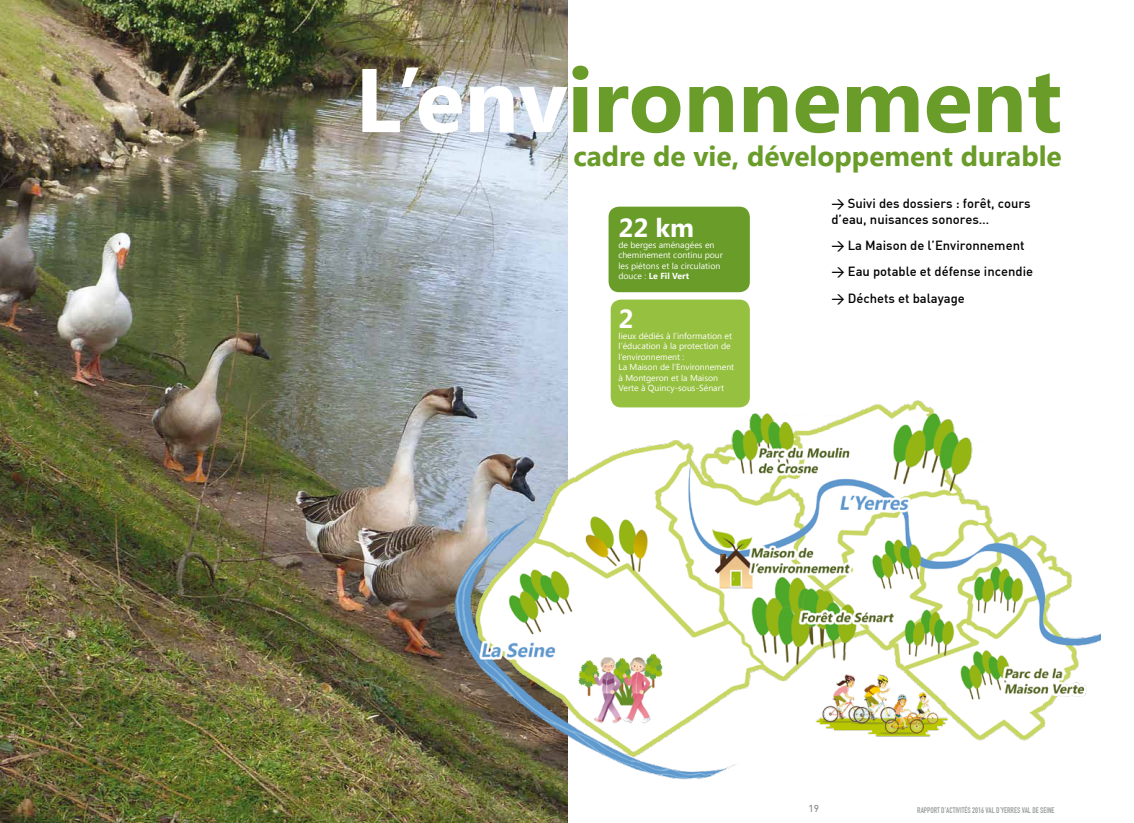
<style>
.page{position:relative;width:1134px;height:823px;background:#fff}
.page>*{position:absolute;margin:0;border:0;box-sizing:border-box;transform-origin:0 0}
.t1{font:700 90px "Segoe UI";color:#699c28}
.t2{font:700 28px "Segoe UI";color:#699c28}
.t3{font:700 26.2px "Segoe UI";color:#fff}
.t4{font:500 13px/26.2px "DIN";color:#000}
.t5{font:500 10px "DIN";color:#96908e}
.t6{font:8.7px/10.5px "Segoe UI";color:#fff}
.t7{font:700 8px "DIN Condensed";color:#9c9e9f}
.s1{color:#fff}
.s2{font-weight:700}
</style>
<div class="page">
<img style="left:0;top:0;width:567px;height:822px">
<img style="left:448px;top:397px;width:653px;height:389px">
<div style="left:608px;top:206px;width:142px;height:86px;background:#699c28;border-radius:10px"></div>
<div style="left:611px;top:299px;width:139px;height:108px;background:#96c03f;border-radius:10px"></div>
<h1 class="t1" style="left:355px;top:36px;width:708px"><span class="s1">L’env</span>ironnement</h1>
<h2 class="t2" style="left:573px;top:136px;width:490px">cadre de vie, développement durable</h2>
<h3 class="t4" style="left:831px;top:195px;width:201px;line-height:15.6px">&gt; Suivi des dossiers : forêt, cours d’eau, nuisances sonores…</h3>
<h3 class="t4" style="left:831px;top:232px;width:203px">&gt; La Maison de l’Environnement &gt; Eau potable et défense incendie &gt; Déchets et balayage</h3>
<h3 class="t3" style="left:618px;top:209px;width:77px">22 km</h3>
<p class="t6" style="left:618px;top:239px;width:106px">de berges aménagées en cheminement continu pour les piétons et la circulation douce : <span class="s2">Le Fil Vert</span></p>
<h3 class="t3" style="left:619px;top:300px;width:17px">2</h3>
<p class="t6" style="left:619px;top:330px;width:117px">lieux dédiés à l’information et l’éducation à la protection de l’environnement :<br>La Maison de l’Environnement à Montgeron et la Maison<br>Verte à Quincy-sous-Sénart</p>
<p class="t5" style="left:808px;top:802px;width:12px">19</p>
<p class="t7" style="left:917px;top:804px;width:139px">RAPPORT D’ACTIVITÉS 2016 VAL D’YERRES VAL DE SEINE</p>
</div>
